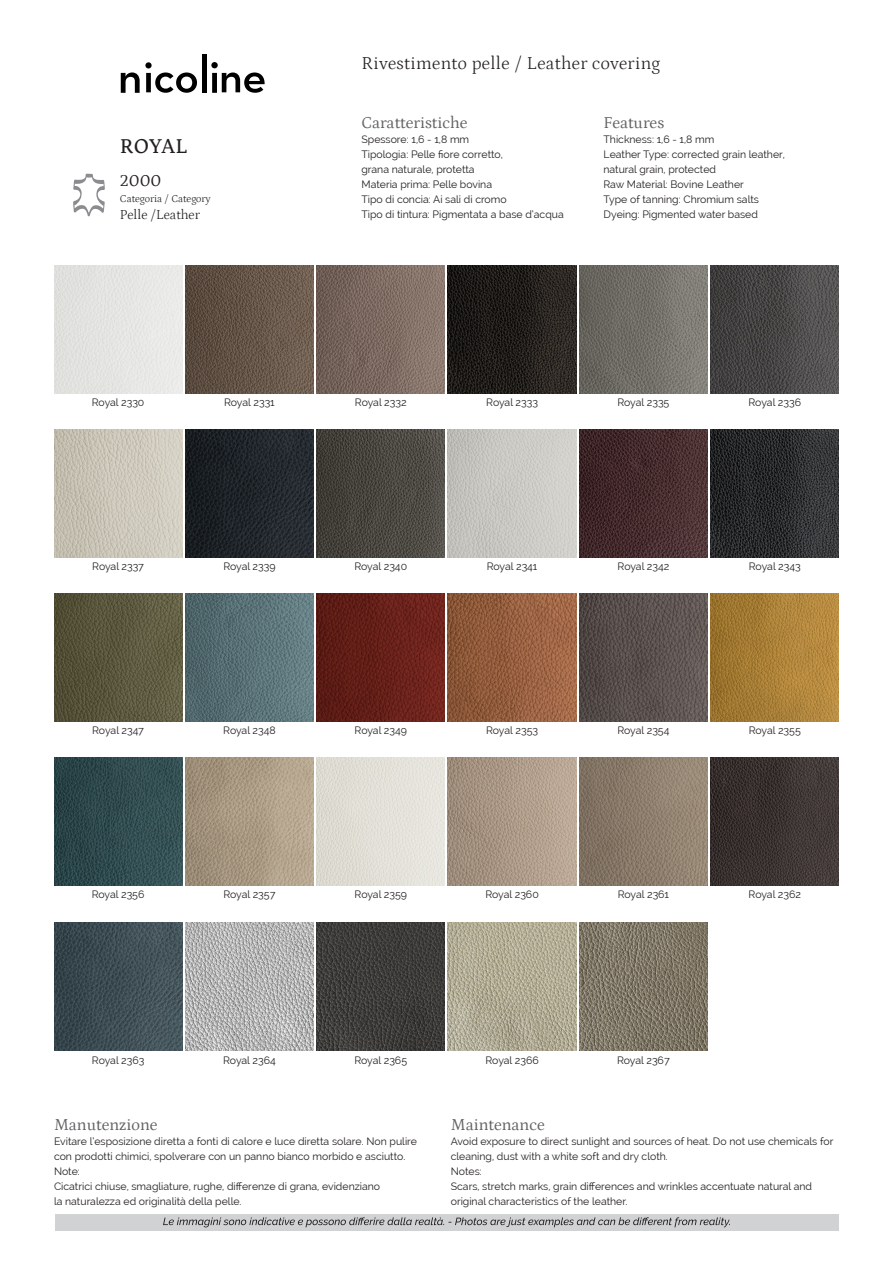
<style>
.page{position:relative;width:893px;height:1263px;background:#fff}
.page>*{position:absolute;margin:0;border:0;box-sizing:border-box;transform-origin:0 0}
.t1{font:500 21px "Petrona";letter-spacing:.005em;color:#231f20}
.t2{font:300 18px "Petrona";letter-spacing:.02em;color:#231f20}
.t3{font:16.5px "Petrona";color:#636366}
.t4{font:16.5px "Petrona";color:#231f20}
.t5{font:300 13.5px "Petrona";color:#231f20}
.t6{font:10.5px/15px "Raleway";color:#231f20}
.t7{font:300 10.5px "Petrona";color:#231f20}
</style>
<div class="page">
<img style="left:711px;top:757px;width:128px;height:129px">
<img style="left:579px;top:757px;width:129px;height:129px">
<img style="left:448px;top:757px;width:128px;height:129px">
<img style="left:317px;top:757px;width:128px;height:129px">
<img style="left:185px;top:757px;width:129px;height:129px">
<img style="left:54px;top:757px;width:128px;height:129px">
<img style="left:711px;top:593px;width:128px;height:129px">
<img style="left:579px;top:593px;width:129px;height:129px">
<img style="left:448px;top:593px;width:128px;height:129px">
<img style="left:317px;top:593px;width:128px;height:129px">
<img style="left:185px;top:593px;width:129px;height:129px">
<img style="left:54px;top:593px;width:128px;height:129px">
<img style="left:711px;top:429px;width:128px;height:129px">
<img style="left:579px;top:429px;width:129px;height:129px">
<img style="left:448px;top:429px;width:128px;height:129px">
<img style="left:317px;top:429px;width:128px;height:129px">
<img style="left:185px;top:429px;width:129px;height:129px">
<img style="left:54px;top:429px;width:128px;height:129px">
<img style="left:711px;top:265px;width:128px;height:129px">
<img style="left:579px;top:265px;width:129px;height:129px">
<img style="left:448px;top:265px;width:128px;height:129px">
<img style="left:317px;top:265px;width:128px;height:129px">
<img style="left:185px;top:265px;width:129px;height:129px">
<img style="left:54px;top:265px;width:128px;height:129px">
<img style="left:579px;top:922px;width:129px;height:129px">
<img style="left:448px;top:922px;width:128px;height:129px">
<img style="left:317px;top:922px;width:128px;height:129px">
<img style="left:185px;top:922px;width:129px;height:129px">
<img style="left:54px;top:922px;width:128px;height:129px">
<svg style="left:73px;top:174px;width:32px;height:42px"></svg>
<svg style="left:121px;top:62px;width:76px;height:31px"></svg>
<hr style="left:202px;top:54px;width:4px;height:39px;background:#000">
<svg style="left:211px;top:62px;width:54px;height:31px"></svg>
<div style="left:55px;top:1214px;width:783px;height:17px;background:#d1d2d4"></div>
<svg style="left:163px;top:1217px;width:567px;height:10px"></svg>
<p class="t1" style="left:120px;top:130px;width:69px">ROYAL</p>
<p class="t4" style="left:120px;top:168px;width:43px">2000</p>
<p class="t5" style="left:120px;top:205px;width:82px">Pelle /Leather</p>
<p class="t7" style="left:120px;top:190px;width:92px">Categoria / Category</p>
<p class="t2" style="left:361px;top:50px;width:300px">Rivestimento pelle / Leather covering</p>
<p class="t3" style="left:361px;top:111px;width:108px">Caratteristiche</p>
<p class="t6" style="left:361px;top:132px;width:109px">Spessore: 1,6 - 1,8 mm</p>
<p class="t6" style="left:361px;top:147px;width:143px">Tipologia: Pelle fiore corretto,</p>
<p class="t6" style="left:361px;top:162px;width:115px">grana naturale, protetta</p>
<p class="t6" style="left:361px;top:177px;width:132px">Materia prima: Pelle bovina</p>
<p class="t6" style="left:361px;top:192px;width:147px">Tipo di concia: Ai sali di cromo</p>
<p class="t6" style="left:361px;top:207px;width:204px">Tipo di tintura: Pigmentata a base d’acqua</p>
<p class="t3" style="left:603px;top:111px;width:62px">Features</p>
<p class="t6" style="left:603px;top:132px;width:112px">Thickness: 1,6 - 1,8 mm</p>
<p class="t6" style="left:603px;top:147px;width:183px">Leather Type: corrected grain leather,</p>
<p class="t6" style="left:603px;top:162px;width:114px">natural grain, protected</p>
<p class="t6" style="left:603px;top:177px;width:142px">Raw Material: Bovine Leather</p>
<p class="t6" style="left:603px;top:192px;width:157px">Type of tanning: Chromium salts</p>
<p class="t6" style="left:603px;top:207px;width:156px">Dyeing: Pigmented water based</p>
<p class="t6" style="left:92px;top:395px;width:54px">Royal 2330</p>
<p class="t6" style="left:224px;top:395px;width:52px">Royal 2331</p>
<p class="t6" style="left:355px;top:395px;width:53px">Royal 2332</p>
<p class="t6" style="left:486px;top:395px;width:53px">Royal 2333</p>
<p class="t6" style="left:618px;top:395px;width:53px">Royal 2335</p>
<p class="t6" style="left:749px;top:395px;width:54px">Royal 2336</p>
<p class="t6" style="left:92px;top:559px;width:53px">Royal 2337</p>
<p class="t6" style="left:223px;top:559px;width:54px">Royal 2339</p>
<p class="t6" style="left:354px;top:559px;width:54px">Royal 2340</p>
<p class="t6" style="left:487px;top:559px;width:52px">Royal 2341</p>
<p class="t6" style="left:618px;top:559px;width:53px">Royal 2342</p>
<p class="t6" style="left:749px;top:559px;width:53px">Royal 2343</p>
<p class="t6" style="left:92px;top:723px;width:53px">Royal 2347</p>
<p class="t6" style="left:223px;top:723px;width:54px">Royal 2348</p>
<p class="t6" style="left:355px;top:723px;width:54px">Royal 2349</p>
<p class="t6" style="left:486px;top:723px;width:53px">Royal 2353</p>
<p class="t6" style="left:617px;top:723px;width:53px">Royal 2354</p>
<p class="t6" style="left:749px;top:723px;width:54px">Royal 2355</p>
<p class="t6" style="left:92px;top:887px;width:54px">Royal 2356</p>
<p class="t6" style="left:223px;top:887px;width:54px">Royal 2357</p>
<p class="t6" style="left:355px;top:887px;width:54px">Royal 2359</p>
<p class="t6" style="left:485px;top:887px;width:55px">Royal 2360</p>
<p class="t6" style="left:618px;top:887px;width:53px">Royal 2361</p>
<p class="t6" style="left:749px;top:887px;width:54px">Royal 2362</p>
<p class="t6" style="left:92px;top:1052px;width:54px">Royal 2363</p>
<p class="t6" style="left:223px;top:1052px;width:54px">Royal 2364</p>
<p class="t6" style="left:354px;top:1052px;width:54px">Royal 2365</p>
<p class="t6" style="left:486px;top:1052px;width:55px">Royal 2366</p>
<p class="t6" style="left:617px;top:1052px;width:54px">Royal 2367</p>
<p class="t3" style="left:54px;top:1112px;width:105px">Manutenzione</p>
<p class="t6" style="left:54px;top:1133px;width:365px">Evitare l’esposizione diretta a fonti di calore e luce diretta solare. Non pulire</p>
<p class="t6" style="left:54px;top:1148px;width:353px">con prodotti chimici, spolverare con un panno bianco morbido e asciutto.</p>
<p class="t6" style="left:54px;top:1163px;width:27px">Note:</p>
<p class="t6" style="left:54px;top:1178px;width:328px">Cicatrici chiuse, smagliature, rughe, differenze di grana, evidenziano</p>
<p class="t6" style="left:54px;top:1193px;width:189px">la naturalezza ed originalità della pelle.</p>
<p class="t3" style="left:451px;top:1112px;width:96px">Maintenance</p>
<p class="t6" style="left:451px;top:1133px;width:384px">Avoid exposure to direct sunlight and sources of heat. Do not use chemicals for cleaning, dust with a white soft and dry cloth.</p>
<p class="t6" style="left:451px;top:1163px;width:33px">Notes:</p>
<p class="t6" style="left:451px;top:1178px;width:363px">Scars, stretch marks, grain differences and wrinkles accentuate natural and original characteristics of the leather.</p>
</div>
